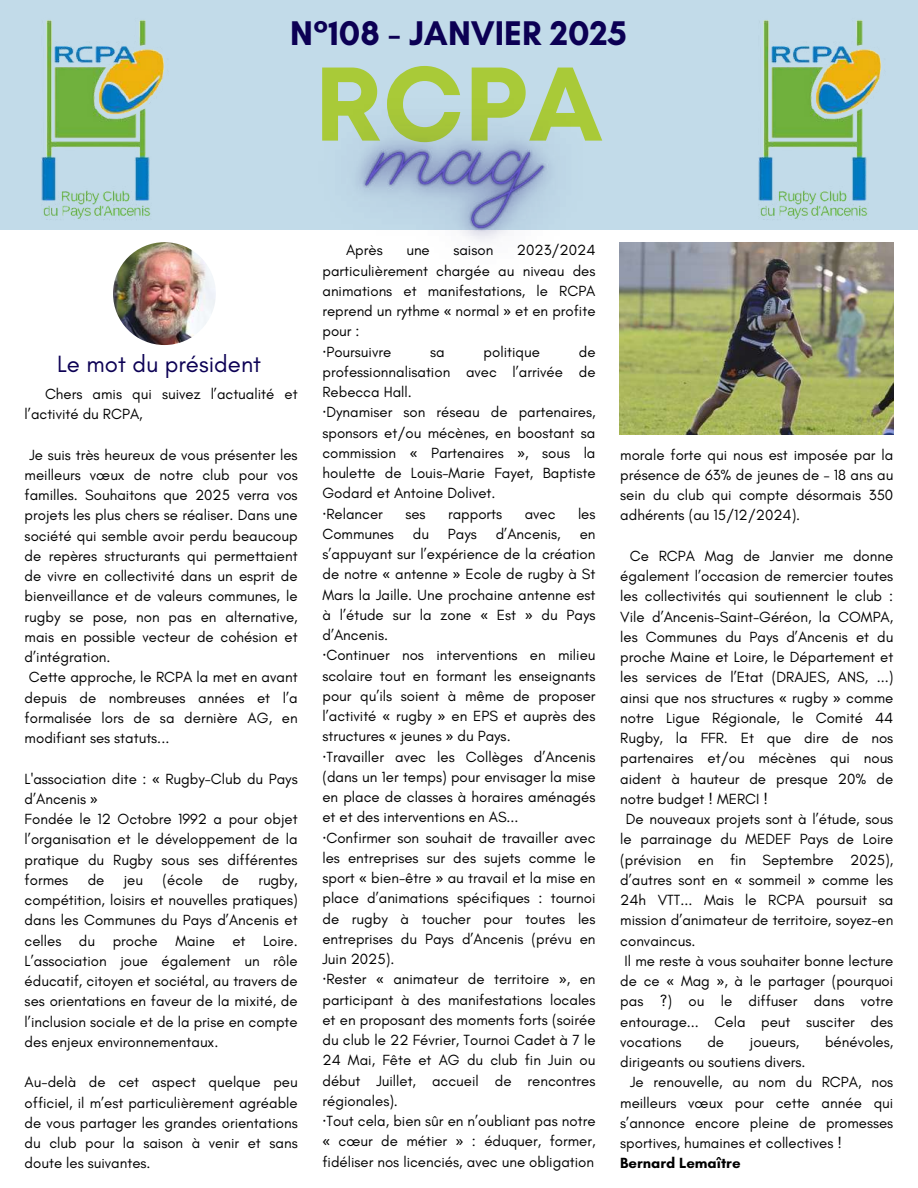
<style>
.page{position:relative;width:918px;height:1188px;background:#fff}
.page>*{position:absolute;margin:0;border:0;box-sizing:border-box;transform-origin:0 0}
.t1{font:700 104.4px "Mont";color:#a9ca38}
.t2{font:700 34.95px "Glacial Indifference";color:#0c0054}
.t3{font:24px "Glacial Indifference";color:#0c0054}
.t4{font:15px/20.2px "Glacial Indifference";color:#000}
.t5{font:700 15px "Glacial Indifference";color:#000}
.s1{font-family:"Noto Sans"}
</style>
<div class="page">
<div style="left:0;top:0;width:918px;height:230px;background:#c2dbe9"></div>
<img style="left:41px;top:20px;width:124px;height:200px">
<img style="left:113px;top:242px;width:103px;height:103px;border-radius:50%">
<img style="left:758px;top:20px;width:124px;height:200px">
<img style="left:619px;top:242px;width:275px;height:193px">
<img style="left:356px;top:136px;width:299px;height:201px">
<h2 class="t2" style="left:290px;top:12px;width:338px">N°108 - JANVIER 2025</h2>
<h1 class="t1" style="left:314px;top:65px;width:291px">RCPA</h1>
<h3 class="t3" style="left:57px;top:349px;width:205px">Le mot du président</h3>
<p class="t4" style="left:25px;top:383px;width:275px;text-indent:20px">Chers amis qui suivez l’actualité et l’activité du RCPA,</p>
<p class="t4" style="left:25px;top:444px;width:275px;text-indent:5px">Je suis très heureux de vous présenter les meilleurs vœux de notre club pour vos familles. Souhaitons que 2025 verra vos projets les plus chers se réaliser. Dans une société qui semble avoir perdu beaucoup de repères structurants qui permettaient de vivre en collectivité dans un esprit de bienveillance et de valeurs communes, le rugby se pose, non pas en alternative, mais en possible vecteur de cohésion et d’intégration.<br>Cette approche, le RCPA la met en avant depuis de nombreuses années et l’a formalisée lors de sa dernière AG, en modifiant ses statuts...</p>
<p class="t4" style="left:25px;top:768px;width:275px">L'association dite : <span class="s1">«</span> Rugby-Club du Pays d’Ancenis <span class="s1">»<br></span>Fondée le 12 Octobre 1992 a pour objet l’organisation et le développement de la pratique du Rugby sous ses différentes formes</p>
<p class="t4" style="left:25px;top:869px;width:275px;text-align:justify;text-indent:234px">rugby, compétition, loisirs et nouvelles pratiques) dans les Communes du Pays d’Ancenis et celles du proche Maine et Loire.<br>L’association joue également un rôle éducatif, citoyen et sociétal, au travers de ses orientations en faveur de la mixité, de l’inclusion sociale et de la prise en compte des enjeux environnementaux.</p>
<p class="t4" style="left:25px;top:1072px;width:275px;text-align:justify">Au-delà de cet aspect quelque peu officiel, il m’est particulièrement agréable de vous partager les grandes orientations du club pour la saison à venir et sans doute les suivantes.</p>
<p class="t4" style="left:88px;top:869px;width:18px">de</p>
<p class="t4" style="left:124px;top:869px;width:21px">jeu</p>
<p class="t4" style="left:162px;top:869px;width:42px">(école</p>
<p class="t4" style="left:222px;top:869px;width:18px">de</p>
<p class="t4" style="left:322px;top:240px;width:275px;text-indent:194px">2023/2024 particulièrement chargée au niveau des animations et manifestations, le RCPA reprend un rythme <span class="s1">«</span> normal <span class="s1">»</span> et en profite pour :<br><span class="s1">·</span>Poursuivre</p>
<p class="t4" style="left:346px;top:240px;width:38px">Après</p>
<p class="t4" style="left:406px;top:240px;width:25px">une</p>
<p class="t4" style="left:453px;top:240px;width:41px">saison</p>
<p class="t4" style="left:322px;top:341px;width:275px;text-indent:256px">de professionnalisation avec l’arrivée de<br>Rebecca Hall.<br><span class="s1">·</span>Dynamiser son réseau de partenaires, sponsors et/ou mécènes, en boostant sa commission <span class="s1">«</span> Partenaires <span class="s1">»</span>, sous la houlette de Louis-Marie Fayet, Baptiste<br>Godard et Antoine Dolivet.<br><span class="s1">·</span>Relancer</p>
<p class="t4" style="left:430px;top:341px;width:16px">sa</p>
<p class="t4" style="left:484px;top:341px;width:58px">politique</p>
<p class="t4" style="left:405px;top:503px;width:22px">ses</p>
<p class="t4" style="left:448px;top:503px;width:56px">rapports</p>
<p class="t4" style="left:525px;top:503px;width:32px">avec</p>
<p class="t4" style="left:578px;top:503px;width:19px">les</p>
<p class="t4" style="left:322px;top:523px;width:73px">Communes</p>
<p class="t4" style="left:413px;top:523px;width:18px">du</p>
<p class="t4" style="left:448px;top:523px;width:30px">Pays</p>
<p class="t4" style="left:496px;top:523px;width:67px">d’Ancenis,</p>
<p class="t4" style="left:322px;top:523px;width:275px;text-indent:257px">en s’appuyant sur l’expérience de la création de notre <span class="s1">«</span> antenne <span class="s1">»</span> Ecole de rugby à St Mars la Jaille. Une prochaine antenne est à l’étude sur la zone <span class="s1">«</span> Est <span class="s1">»</span> du Pays d’Ancenis.<br><span class="s1">·</span>Continuer nos interventions en milieu scolaire tout en formant les enseignants pour qu’ils soient à même de proposer l’activité <span class="s1">«</span> rugby <span class="s1">»</span> en EPS et auprès des structures <span class="s1">«</span> jeunes <span class="s1">»</span> du Pays.<br><span class="s1">·</span>Travailler avec les Collèges d’Ancenis (dans un 1er temps) pour envisager la mise en place de classes à horaires aménagés et et des interventions en AS...<br><span class="s1">·</span>Confirmer son souhait de travailler avec les entreprises sur des sujets comme le sport <span class="s1">«</span> bien-être <span class="s1">»</span> au travail et la mise en place d’animations spécifiques : tournoi de rugby à toucher pour toutes les entreprises du Pays d’Ancenis (prévu en Juin 2025).<br><span class="s1">·</span>Rester <span class="s1">«</span> animateur de territoire <span class="s1">»</span>, en participant à des manifestations locales et en proposant des moments forts (soirée du club le 22 Février, Tournoi Cadet à 7 le 24 Mai, Fête et AG du club fin Juin ou début Juillet, accueil de rencontres régionales).<br><span class="s1">·</span>Tout cela, bien sûr en n’oubliant pas notre <span class="s1">«</span> cœur de métier <span class="s1">»</span> : éduquer, former, fidéliser nos licenciés, avec une obligation</p>
<p class="t4" style="left:620px;top:444px;width:275px;text-align:justify">morale forte qui nous est imposée par la présence de 63% de jeunes de – 18 ans au sein du club qui compte désormais 350 adhérents (au 15/12/2024).</p>
<p class="t4" style="left:630px;top:545px;width:265px">Ce RCPA Mag de Janvier me donne</p>
<p class="t4" style="left:620px;top:566px;width:275px">également l’occasion de remercier toutes</p>
<p class="t4" style="left:620px;top:586px;width:275px">les collectivités qui soutiennent le club :</p>
<p class="t4" style="left:620px;top:606px;width:275px">Vile d’Ancenis-Saint-Géréon, la COMPA,</p>
<p class="t4" style="left:620px;top:626px;width:275px">les Communes du Pays d’Ancenis et du</p>
<p class="t4" style="left:620px;top:647px;width:275px">proche Maine et Loire, le Département et</p>
<p class="t4" style="left:620px;top:667px;width:275px">les services de l’Etat (DRAJES, ANS, ...)</p>
<p class="t4" style="left:620px;top:687px;width:275px">ainsi que nos structures <span class="s1">«</span> rugby <span class="s1">»</span> comme</p>
<p class="t4" style="left:620px;top:707px;width:275px">notre Ligue Régionale, le Comité 44</p>
<p class="t4" style="left:620px;top:728px;width:275px">Rugby, la FFR. Et que dire de nos</p>
<p class="t4" style="left:620px;top:748px;width:275px">partenaires et/ou mécènes qui nous</p>
<p class="t4" style="left:620px;top:768px;width:275px">aident à hauteur de presque 20% de</p>
<p class="t4" style="left:620px;top:788px;width:149px">notre budget ! MERCI !</p>
<p class="t4" style="left:626px;top:809px;width:269px">De nouveaux projets sont à l’étude, sous</p>
<p class="t4" style="left:620px;top:829px;width:275px">le parrainage du MEDEF Pays de Loire</p>
<p class="t4" style="left:620px;top:849px;width:275px">(prévision en fin Septembre 2025),</p>
<p class="t4" style="left:620px;top:869px;width:275px">d’autres sont en <span class="s1">«</span> sommeil <span class="s1">»</span> comme les</p>
<p class="t4" style="left:620px;top:890px;width:275px">24h VTT... Mais le RCPA poursuit sa</p>
<p class="t4" style="left:620px;top:910px;width:275px">mission d’animateur de territoire, soyez-en</p>
<p class="t4" style="left:620px;top:930px;width:77px">convaincus.</p>
<p class="t4" style="left:625px;top:950px;width:270px">Il me reste à vous souhaiter bonne lecture</p>
<p class="t4" style="left:620px;top:971px;width:275px">de ce <span class="s1">«</span> Mag <span class="s1">»</span>, à le partager (pourquoi</p>
<p class="t4" style="left:620px;top:991px;width:275px">pas ?) ou le diffuser dans votre</p>
<p class="t4" style="left:620px;top:1011px;width:275px">entourage... Cela peut susciter des</p>
<p class="t4" style="left:620px;top:1031px;width:63px">vocations</p>
<p class="t4" style="left:707px;top:1031px;width:18px">de</p>
<p class="t4" style="left:750px;top:1031px;width:51px">joueurs,</p>
<p class="t4" style="left:825px;top:1031px;width:70px">bénévoles,</p>
<p class="t4" style="left:620px;top:1052px;width:187px">dirigeants ou soutiens divers.</p>
<p class="t4" style="left:630px;top:1072px;width:265px">Je renouvelle, au nom du RCPA, nos</p>
<p class="t4" style="left:620px;top:1092px;width:275px">meilleurs vœux pour cette année qui</p>
<p class="t4" style="left:620px;top:1112px;width:275px">s’annonce encore pleine de promesses</p>
<p class="t4" style="left:620px;top:1133px;width:223px">sportives, humaines et collectives !</p>
<p class="t5" style="left:620px;top:1154px;width:122px">Bernard Lemaître</p>
</div>
